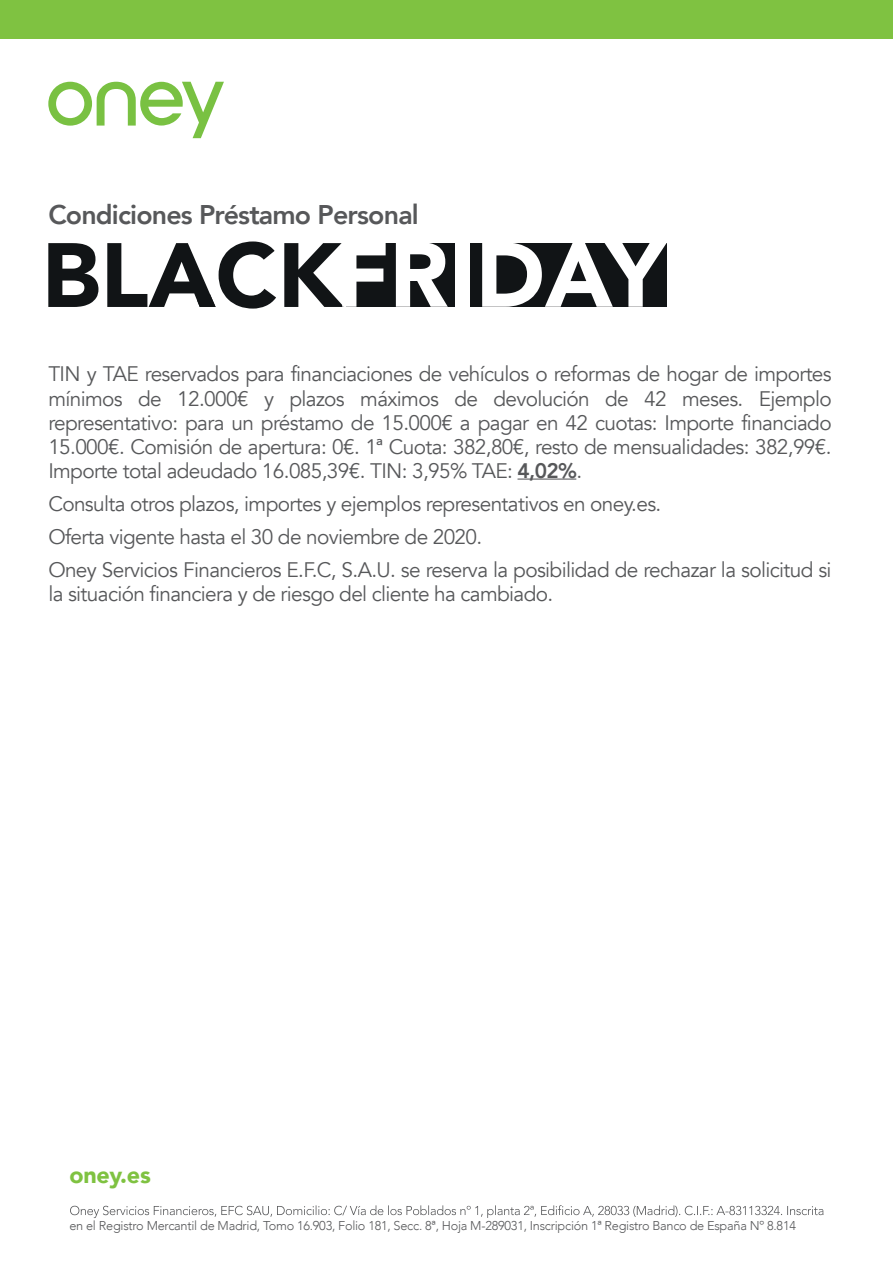
<style>
.page{position:relative;width:893px;height:1263px;background:#fff}
.page>*{position:absolute;margin:0;border:0;box-sizing:border-box;transform-origin:0 0}
.t1{font:800 27px "Avenir";letter-spacing:-.03em;color:#57585a}
.t2{font:900 23.25px "Avenir";letter-spacing:-.01em;color:#7fc241}
.t3{font:21px/24px "Avenir";letter-spacing:-.03em;color:#57585a;text-align:justify}
.t4{font:300 12.75px "Avenir";letter-spacing:-.02em;color:#57585a}
.s1{font-weight:800}
</style>
<div class="page">
<hr style="left:517px;top:478px;width:59px;height:2px;background:#57585a">
<div style="left:0;top:0;width:893px;height:39px;background:#7fc241"></div>
<svg style="left:70px;top:1205px;width:753px;height:13px"></svg>
<svg style="left:48px;top:82px;width:176px;height:56px"></svg>
<div style="left:347px;top:243px;width:320px;height:64px;background:#111416"></div>
<svg style="left:48px;top:243px;width:50px;height:64px"></svg>
<svg style="left:284px;top:243px;width:102px;height:64px"></svg>
<svg style="left:396px;top:243px;width:52px;height:64px"></svg>
<div style="left:455px;top:242px;width:14px;height:65px;background:#fff"></div>
<svg style="left:482px;top:243px;width:185px;height:64px"></svg>
<svg style="left:107px;top:241px;width:169px;height:68px"></svg>
<p class="t1" style="left:48px;top:194px;width:372px">Condiciones Préstamo Personal</p>
<p class="t3" style="left:48px;top:363px;width:785px">TIN y TAE reservados para financiaciones de vehículos o reformas de hogar de importes mínimos de 12.000€ y plazos máximos de devolución de 42 meses. Ejemplo representativo: para un préstamo de 15.000€ a pagar en 42 cuotas: Importe financiado 15.000€. Comisión de apertura: 0€. 1ª Cuota: 382,80€, resto de mensualidades: 382,99€.<br>Importe total adeudado 16.085,39€. TIN: 3,95% TAE: <span class="s1">4,02%</span>.</p>
<p class="t3" style="left:48px;top:487px;width:785px;line-height:33px;text-align:left">Consulta otros plazos, importes y ejemplos representativos en oney.es.<br>Oferta vigente hasta el 30 de noviembre de 2020.<br>Oney Servicios Financieros E.F.C, S.A.U. se reserva la posibilidad de rechazar la solicitud si</p>
<p class="t3" style="left:48px;top:582px;width:506px">la situación financiera y de riesgo del cliente ha cambiado.</p>
<p class="t2" style="left:69px;top:1155px;width:83px">oney.es</p>
<p class="t4" style="left:69px;top:1218px;width:728px">en el Registro Mercantil de Madrid, Tomo 16.903, Folio 181, Secc. 8ª, Hoja M-289031, Inscripción 1ª Registro Banco de España Nº 8.814</p>
</div>
